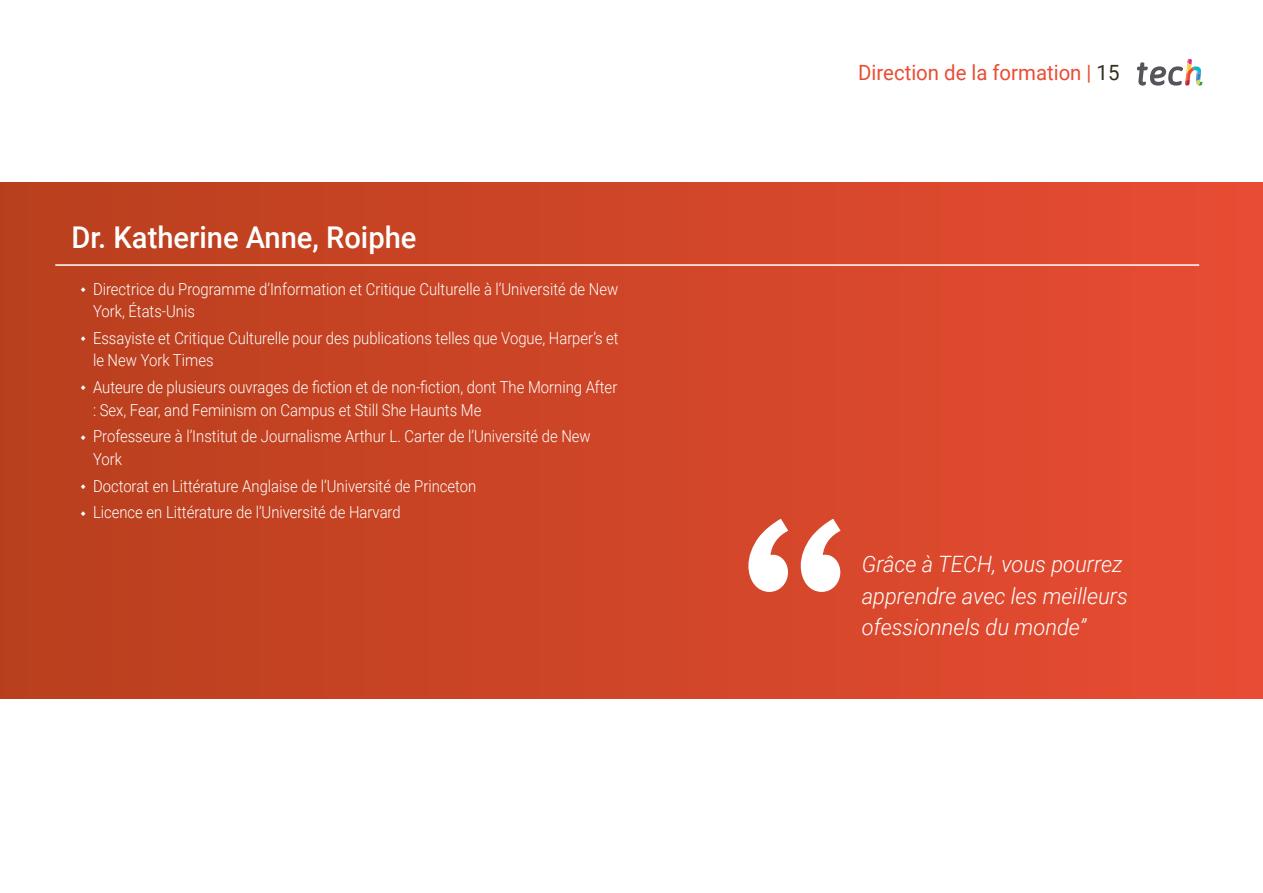
<style>
.page{position:relative;width:1263px;height:893px;background:#fff}
.page>*{position:absolute;margin:0;border:0;box-sizing:border-box;transform-origin:0 0}
.t1{font:500 30px "Roboto";color:#fff}
.t2{font:italic 300 22.5px/31.5px "Roboto";color:#fff}
.t3{font:21px "Roboto";color:#e94d35}
.t4{font:300 16.5px/22.5px "Roboto";color:#fff;scale:.9 1}
.s1{color:#312e20}
</style>
<div class="page">
<svg style="left:1137px;top:59px;width:65px;height:27px"></svg>
<div style="left:0;top:182px;width:1263px;height:516px;background:linear-gradient(to right,#b83f1d,#e84c33)"></div>
<svg style="left:748px;top:519px;width:92px;height:73px"></svg>
<hr style="left:55px;top:264px;width:1144px;height:2px;background:#fff">
<svg style="left:81px;top:287px;width:5px;height:5px"></svg>
<svg style="left:81px;top:336px;width:5px;height:5px"></svg>
<svg style="left:81px;top:385px;width:5px;height:5px"></svg>
<svg style="left:81px;top:435px;width:5px;height:5px"></svg>
<svg style="left:81px;top:484px;width:5px;height:5px"></svg>
<svg style="left:81px;top:511px;width:5px;height:5px"></svg>
<h1 class="t1" style="left:71px;top:216px;width:346px">Dr. Katherine Anne, Roiphe</h1>
<p class="t4" style="left:93px;top:277px;width:585px">Directrice du Programme d’Information et Critique Culturelle à l’Université de New<br>York, États-Unis</p>
<p class="t4" style="left:93px;top:326px;width:586px">Essayiste et Critique Culturelle pour des publications telles que Vogue, Harper’s et le New York Times</p>
<p class="t4" style="left:93px;top:375px;width:584px">Auteure de plusieurs ouvrages de fiction et de non-fiction, dont The Morning After : Sex, Fear, and Feminism on Campus et Still She Haunts Me</p>
<p class="t4" style="left:93px;top:425px;width:555px">Professeure à l’Institut de Journalisme Arthur L. Carter de l’Université de New<br>York</p>
<p class="t4" style="left:93px;top:472px;width:427px;line-height:26.7px">Doctorat en Littérature Anglaise de l’Université de Princeton<br>Licence en Littérature de l’Université de Harvard</p>
<p class="t3" style="left:858px;top:57px;width:263px">Direction de la formation | <span class="s1">15</span></p>
<h2 class="t2" style="left:862px;top:548px;width:268px">Grâce à TECH, vous pourrez apprendre avec les meilleurs ofessionnels du monde”</h2>
</div>
